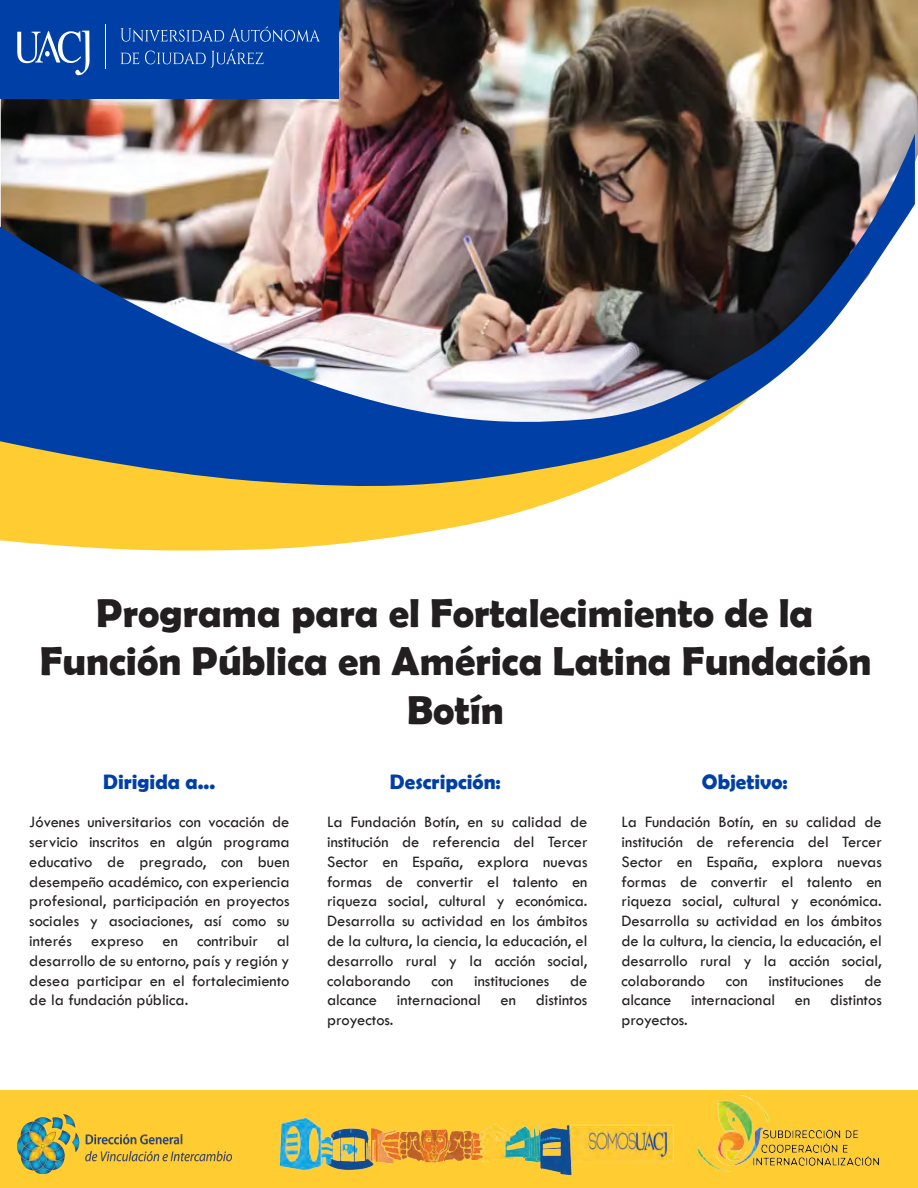
<style>
.page{position:relative;width:918px;height:1188px;background:#fff}
.page>*{position:absolute;margin:0;border:0;box-sizing:border-box;transform-origin:0 0}
.t1{font:700 40.5px/48.6px "Berlin Sans FB Demi";color:#231f20;text-align:center}
.t2{font:700 21px "Berlin Sans FB Demi";color:#0040a6}
.t3{font:16.5px/19.8px "Tw Cen";color:#231f20;text-align:justify}
</style>
<div class="page">
<img style="left:1px;top:0;width:917px;height:161px">
<svg style="left:0;top:489px;width:587px;height:62px;fill:#ffcd31"></svg>
<img style="left:0;top:134px;width:915px;height:355px">
<div style="left:0;top:1090px;width:918px;height:98px;background:#ffcd31"></div>
<div style="left:0;top:0;width:339px;height:99px;background:#0040a6"></div>
<hr style="left:105px;top:24px;width:1px;height:45px;background:#fff">
<svg style="left:17px;top:31px;width:73px;height:44px"></svg>
<svg style="left:121px;top:26px;width:199px;height:16px"></svg>
<svg style="left:121px;top:49px;width:143px;height:19px"></svg>
<img style="left:279px;top:1117px;width:395px;height:59px">
<img style="left:17px;top:1114px;width:214px;height:59px">
<img style="left:697px;top:1094px;width:183px;height:78px">
<h1 class="t1" style="left:40px;top:588px;width:833px">Programa para el Fortalecimiento de la<br>Función Pública en América Latina Fundación<br>Botín</h1>
<p class="t2" style="left:103px;top:770px;width:114px">Dirigida a...</p>
<p class="t2" style="left:390px;top:770px;width:112px">Descripción:</p>
<p class="t2" style="left:702px;top:770px;width:87px">Objetivo:</p>
<p class="t3" style="left:29px;top:812px;width:262px">Jóvenes universitarios con vocación de servicio inscritos en algún programa educativo de pregrado, con buen desempeño académico, con experiencia profesional, participación en proyectos sociales y asociaciones, así como su interés expreso en contribuir al desarrollo de su entorno, país y región y desea participar en el fortalecimiento de la fundación pública.</p>
<p class="t3" style="left:327px;top:812px;width:262px">La Fundación Botín, en su calidad de institución de referencia del Tercer Sector en España, explora nuevas formas de convertir el talento en riqueza social, cultural y económica.<br>Desarrolla su actividad en los ámbitos de la cultura, la ciencia, la educación, el desarrollo rural y la acción social, colaborando</p>
<p class="t3" style="left:327px;top:970px;width:262px;text-indent:243px">de alcance internacional en distintos proyectos.</p>
<p class="t3" style="left:432px;top:970px;width:23px">con</p>
<p class="t3" style="left:474px;top:970px;width:77px">instituciones</p>
<p class="t3" style="left:622px;top:812px;width:262px">La Fundación Botín, en su calidad de institución de referencia del Tercer Sector en España, explora nuevas formas de convertir el talento en riqueza social, cultural y económica.<br>Desarrolla su actividad en los ámbitos de la cultura, la ciencia, la educación, el desarrollo rural y la acción social, colaborando</p>
<p class="t3" style="left:622px;top:970px;width:262px;text-indent:243px">de alcance internacional en distintos proyectos.</p>
<p class="t3" style="left:726px;top:970px;width:23px">con</p>
<p class="t3" style="left:768px;top:970px;width:77px">instituciones</p>
</div>
